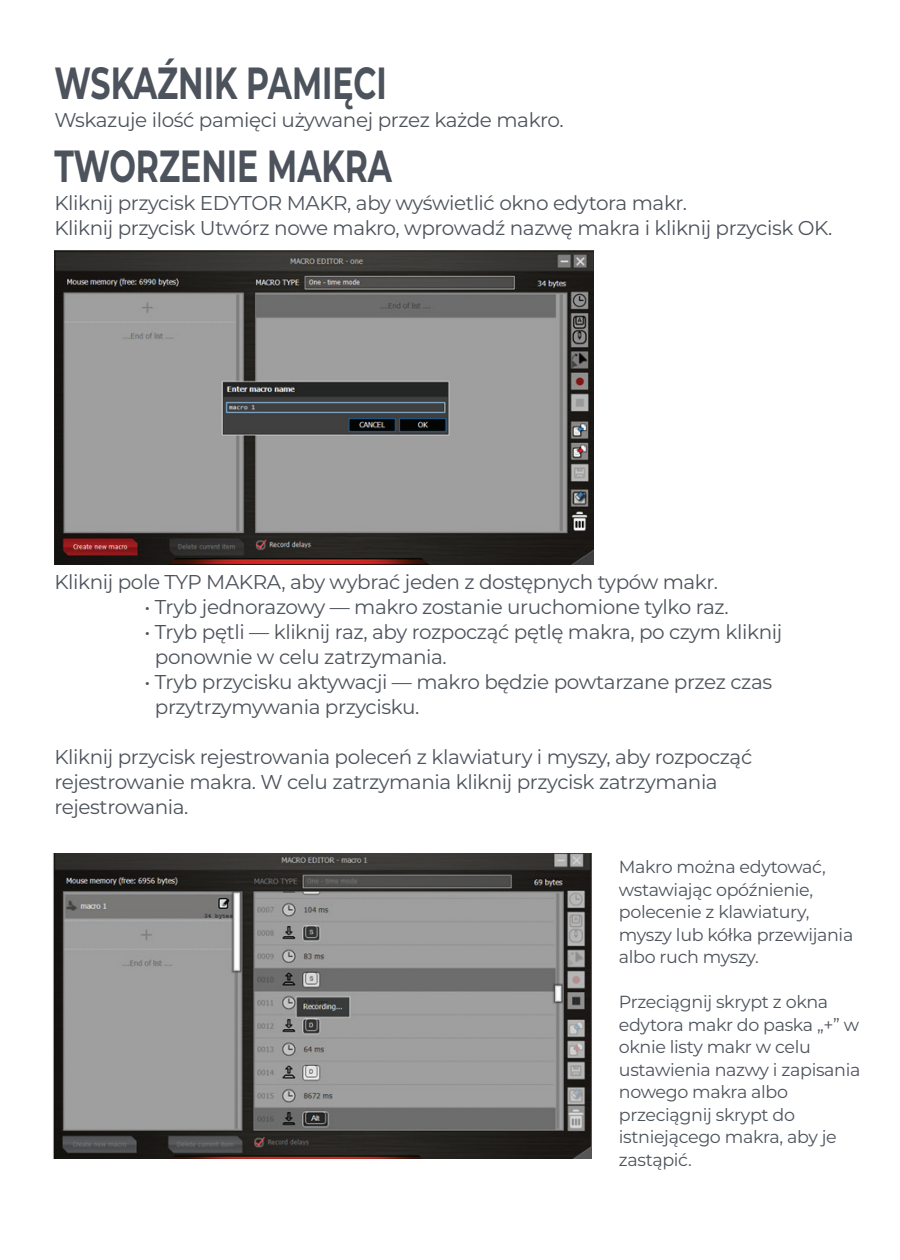
<style>
.page{position:relative;width:900px;height:1260px;background:#fff}
.page>*{position:absolute;margin:0;border:0;box-sizing:border-box;transform-origin:0 0}
.t1{font:700 45px "Montserrat";color:#4d535c;scale:.7 1}
.t2{font:20px/25px "Montserrat";letter-spacing:-.02em;color:#4d535c}
.t3{font:17.5px/22.5px "Montserrat";letter-spacing:-.02em;color:#4d535c}
</style>
<div class="page">
<img style="left:54px;top:251px;width:539px;height:314px">
<img style="left:52px;top:854px;width:540px;height:305px">
<h1 class="t1" style="left:54px;top:50px;width:477px">WSKAŹNIK PAMIĘCI</h1>
<p class="t2" style="left:54px;top:106px;width:511px">Wskazuje ilość pamięci używanej przez każde makro.</p>
<h1 class="t1" style="left:54px;top:134px;width:484px">TWORZENIE MAKRA</h1>
<p class="t2" style="left:54px;top:190px;width:779px">Kliknij przycisk EDYTOR MAKR, aby wyświetlić okno edytora makr.<br>Kliknij przycisk Utwórz nowe makro, wprowadź nazwę makra i kliknij przycisk OK.</p>
<p class="t2" style="left:54px;top:568px;width:665px">Kliknij pole TYP MAKRA, aby wybrać jeden z dostępnych typów makr.</p>
<p class="t2" style="left:144px;top:593px;width:586px">• Tryb jednorazowy — makro zostanie uruchomione tylko raz.</p>
<p class="t2" style="left:155px;top:618px;width:629px;text-indent:-10px">• Tryb pętli — kliknij raz, aby rozpocząć pętlę makra, po czym kliknij ponownie w celu zatrzymania.</p>
<p class="t2" style="left:155px;top:668px;width:619px;text-indent:-10px">• Tryb przycisku aktywacji — makro będzie powtarzane przez czas przytrzymywania przycisku.</p>
<p class="t2" style="left:54px;top:743px;width:699px">Kliknij przycisk rejestrowania poleceń z klawiatury i myszy, aby rozpocząć rejestrowanie makra. W celu zatrzymania kliknij przycisk zatrzymania rejestrowania.</p>
<p class="t3" style="left:619px;top:855px;width:236px">Makro można edytować, wstawiając opóźnienie, polecenie z klawiatury, myszy lub kółka przewijania albo ruch myszy.</p>
<p class="t3" style="left:619px;top:990px;width:243px">Przeciągnij skrypt z okna edytora makr do paska „+” w oknie listy makr w celu ustawienia nazwy i zapisania nowego makra albo przeciągnij skrypt do istniejącego makra, aby je zastąpić.</p>
</div>
